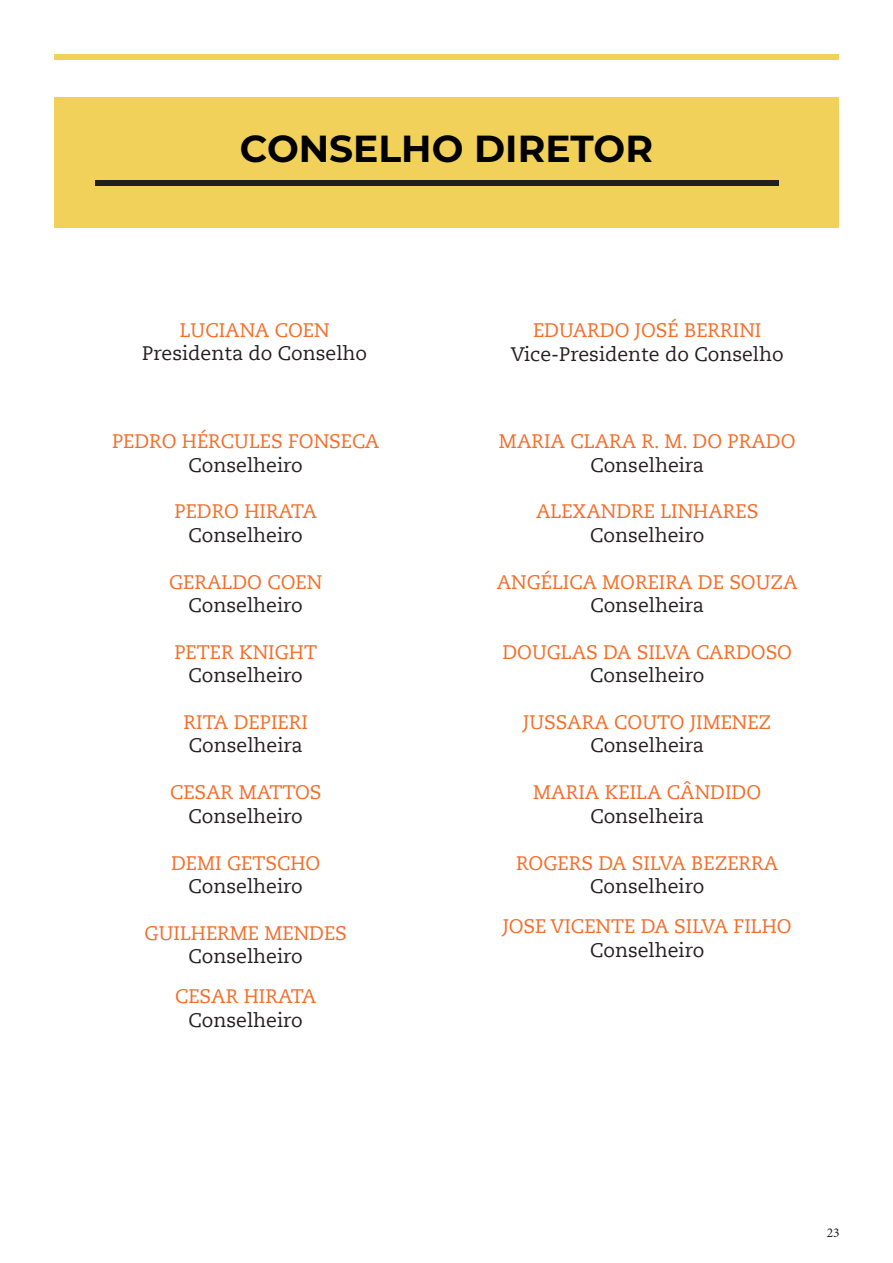
<style>
.page{position:relative;width:893px;height:1263px;background:#fff}
.page>*{position:absolute;margin:0;border:0;box-sizing:border-box;transform-origin:0 0}
.t1{font:700 37.65px "Montserrat";color:#000}
.t2{font:19.5px/23.4px "Caecilia LT Pro 55 Roman";color:#f36e2a;text-align:center}
.t3{font:19.5px/23.4px "Caecilia LT Pro 55 Roman";color:#231f20;text-align:center}
.t4{font:13.5px "Minion Pro";color:#231f20}
.s1{color:#f36e2a}
.s2{color:#231f20}
</style>
<div class="page">
<div style="left:54px;top:54px;width:785px;height:6px;background:#f1d159"></div>
<div style="left:54px;top:97px;width:785px;height:131px;background:#f1d159"></div>
<div style="left:96px;top:180px;width:683px;height:6px;background:#231f20"></div>
<p class="t1" style="left:240px;top:122px;width:414px">CONSELHO DIRETOR</p>
<p class="t3" style="left:142px;top:318px;width:226px"><span class="s1">LUCIANA COEN<br></span>Presidenta do Conselho</p>
<p class="t3" style="left:511px;top:318px;width:274px"><span class="s1">EDUARDO JOSÉ BERRINI<br></span>Vice-Presidente do Conselho</p>
<p class="t2" style="left:112px;top:429px;width:269px">PEDRO HÉRCULES FONSECA<br><span class="s2">Conselheiro</span></p>
<p class="t2" style="left:174px;top:500px;width:144px">PEDRO HIRATA<br><span class="s2">Conselheiro</span></p>
<p class="t2" style="left:169px;top:570px;width:155px">GERALDO COEN<br><span class="s2">Conselheiro</span></p>
<p class="t2" style="left:174px;top:640px;width:144px">PETER KNIGHT<br><span class="s2">Conselheiro</span></p>
<p class="t2" style="left:184px;top:710px;width:126px;text-align:left">RITA DEPIERI<br><span class="s2">Conselheira</span></p>
<p class="t2" style="left:170px;top:780px;width:153px">CESAR MATTOS<br><span class="s2">Conselheiro</span></p>
<p class="t2" style="left:171px;top:851px;width:151px">DEMI GETSCHO<br><span class="s2">Conselheiro</span></p>
<p class="t2" style="left:145px;top:921px;width:204px">GUILHERME MENDES<br><span class="s2">Conselheiro</span></p>
<p class="t2" style="left:175px;top:984px;width:143px">CESAR HIRATA<br><span class="s2">Conselheiro</span></p>
<p class="t2" style="left:499px;top:429px;width:298px">MARIA CLARA R. M. DO PRADO<br><span class="s2">Conselheira</span></p>
<p class="t2" style="left:536px;top:500px;width:224px">ALEXANDRE LINHARES<br><span class="s2">Conselheiro</span></p>
<p class="t2" style="left:497px;top:570px;width:302px">ANGÉLICA MOREIRA DE SOUZA<br><span class="s2">Conselheira</span></p>
<p class="t2" style="left:502px;top:640px;width:291px">DOUGLAS DA SILVA CARDOSO<br><span class="s2">Conselheiro</span></p>
<p class="t2" style="left:523px;top:710px;width:250px">JUSSARA COUTO JIMENEZ<br><span class="s2">Conselheira</span></p>
<p class="t2" style="left:533px;top:780px;width:229px">MARIA KEILA CÂNDIDO<br><span class="s2">Conselheira</span></p>
<p class="t2" style="left:516px;top:851px;width:264px">ROGERS DA SILVA BEZERRA<br><span class="s2">Conselheiro</span></p>
<p class="t2" style="left:503px;top:914px;width:291px">JOSE VICENTE DA SILVA FILHO<br><span class="s2">Conselheiro</span></p>
<p class="t4" style="left:827px;top:1223px;width:14px">23</p>
</div>
